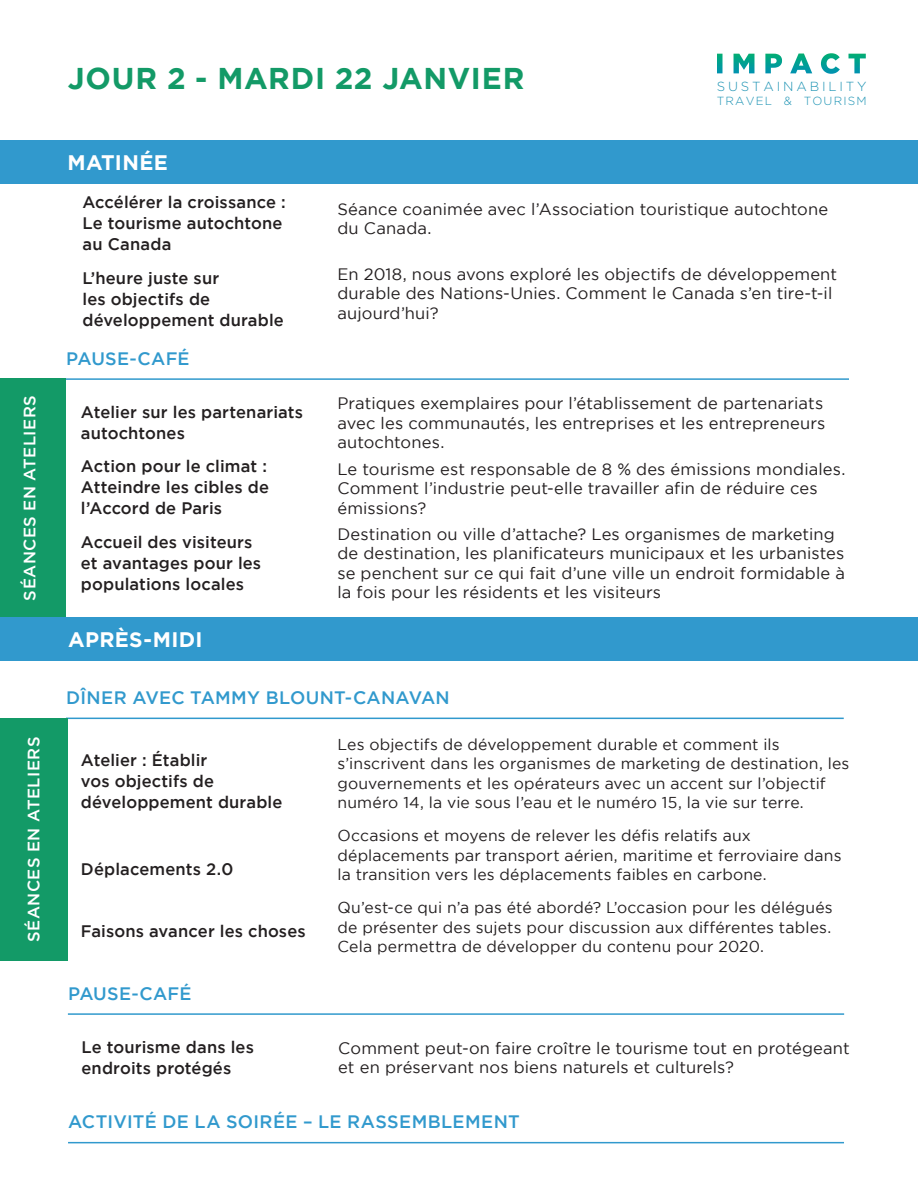
<style>
.page{position:relative;width:918px;height:1188px;background:#fff}
.page>*{position:absolute;margin:0;border:0;box-sizing:border-box;transform-origin:0 0}
.t1{font:700 30px "Gotham";letter-spacing:.02em;color:#139a67}
.t2{font:700 21px "Gotham";letter-spacing:.015em;color:#fff}
.t3{font:500 18px "Gotham";letter-spacing:.015em;color:#3199cd}
.t4{font:500 16.65px/21px "Gotham";letter-spacing:.01em;color:#231f20}
.t5{font:16.5px/19.5px "Gotham";letter-spacing:.01em;color:#231f20}
.t6{font:500 16.5px "Gotham";letter-spacing:.03em;color:#fff}
.t7{font:15.75px/19.5px "Gotham";letter-spacing:.01em;color:#231f20}
.t8{font:300 13.2px "Gotham";letter-spacing:.215em;color:#1b92b3}
.t9{font:300 11.7px "Gotham";letter-spacing:.1em;color:#1b92b3}
</style>
<div class="page">
<div style="left:0;top:140px;width:918px;height:44px;background:#3199cd"></div>
<svg style="left:717px;top:53px;width:149px;height:21px"></svg>
<hr style="left:66px;top:378px;width:783px;height:2px;background:#3199cd">
<hr style="left:68px;top:1013px;width:776px;height:2px;background:#3199cd">
<hr style="left:66px;top:718px;width:778px;height:1px;background:#3199cd">
<div style="left:0;top:617px;width:918px;height:43px;background:#3199cd"></div>
<hr style="left:68px;top:1142px;width:776px;height:1px;background:#3199cd">
<div style="left:0;top:379px;width:66px;height:238px;background:#139a67"></div>
<div style="left:0;top:718px;width:67px;height:243px;background:#139a67"></div>
<p class="t6" style="left:20px;top:601px;width:207px;rotate:-90deg">SÉANCES EN ATELIERS</p>
<p class="t6" style="left:24px;top:942px;width:207px;rotate:-90deg">SÉANCES EN ATELIERS</p>
<h1 class="t1" style="left:68px;top:61px;width:458px">JOUR 2 - MARDI 22 JANVIER</h1>
<p class="t2" style="left:68px;top:150px;width:102px">MATINÉE</p>
<p class="t8" style="left:717px;top:79px;width:151px">SUSTAINABILITY</p>
<p class="t9" style="left:717px;top:94px;width:151px">TRAVEL &amp; TOURISM</p>
<p class="t4" style="left:82px;top:191px;width:205px">Accélérer la croissance :<br>Le tourisme autochtone au Canada</p>
<p class="t4" style="left:82px;top:267px;width:203px">L’heure juste sur<br>les objectifs de développement durable</p>
<p class="t3" style="left:66px;top:348px;width:125px">PAUSE-CAFÉ</p>
<p class="t4" style="left:81px;top:401px;width:224px">Atelier sur les partenariats autochtones</p>
<p class="t4" style="left:81px;top:456px;width:190px">Action pour le climat :<br>Atteindre les cibles de l’Accord de Paris</p>
<p class="t4" style="left:81px;top:531px;width:182px">Accueil des visiteurs et avantages pour les populations locales</p>
<p class="t2" style="left:68px;top:627px;width:136px">APRÈS-MIDI</p>
<p class="t5" style="left:338px;top:199px;width:492px">Séance coanimée avec l’Association touristique autochtone du Canada.</p>
<p class="t5" style="left:338px;top:264px;width:501px">En 2018, nous avons exploré les objectifs de développement durable des Nations-Unies. Comment le Canada s’en tire-t-il aujourd’hui?</p>
<p class="t5" style="left:338px;top:394px;width:489px">Pratiques exemplaires pour l’établissement de partenariats avec les communautés, les entreprises et les entrepreneurs autochtones.</p>
<p class="t5" style="left:338px;top:459px;width:510px">Le tourisme est responsable de 8 % des émissions mondiales.<br>Comment l’industrie peut-elle travailler afin de réduire ces émissions?</p>
<p class="t5" style="left:338px;top:524px;width:509px">Destination ou ville d’attache? Les organismes de marketing de destination, les planificateurs municipaux et les urbanistes se penchent sur ce qui fait d’une ville un endroit formidable à la fois pour les résidents et les visiteurs</p>
<p class="t3" style="left:66px;top:687px;width:385px">DÎNER AVEC TAMMY BLOUNT-CANAVAN</p>
<p class="t4" style="left:81px;top:749px;width:203px">Atelier : Établir<br>vos objectifs de développement durable</p>
<p class="t4" style="left:81px;top:858px;width:154px">Déplacements 2.0</p>
<p class="t4" style="left:81px;top:920px;width:226px">Faisons avancer les choses</p>
<p class="t3" style="left:68px;top:983px;width:125px">PAUSE-CAFÉ</p>
<p class="t4" style="left:82px;top:1036px;width:174px">Le tourisme dans les endroits protégés</p>
<p class="t7" style="left:338px;top:734px;width:513px">Les objectifs de développement durable et comment ils s’inscrivent dans les organismes de marketing de destination, les gouvernements et les opérateurs avec un accent sur l’objectif numéro 14, la vie sous l’eau et le numéro 15, la vie sur terre.</p>
<p class="t7" style="left:338px;top:826px;width:506px">Occasions et moyens de relever les défis relatifs aux déplacements par transport aérien, maritime et ferroviaire dans la transition vers les déplacements faibles en carbone.</p>
<p class="t7" style="left:338px;top:898px;width:497px;text-align:justify">Qu’est-ce qui n’a pas été abordé? L’occasion pour les délégués de présenter des sujets pour discussion aux différentes tables.<br>Cela permettra de développer du contenu pour 2020.</p>
<p class="t5" style="left:338px;top:1038px;width:513px">Comment peut-on faire croître le tourisme tout en protégeant et en préservant nos biens naturels et culturels?</p>
<p class="t3" style="left:68px;top:1112px;width:453px">ACTIVITÉ DE LA SOIRÉE – LE RASSEMBLEMENT</p>
</div>
